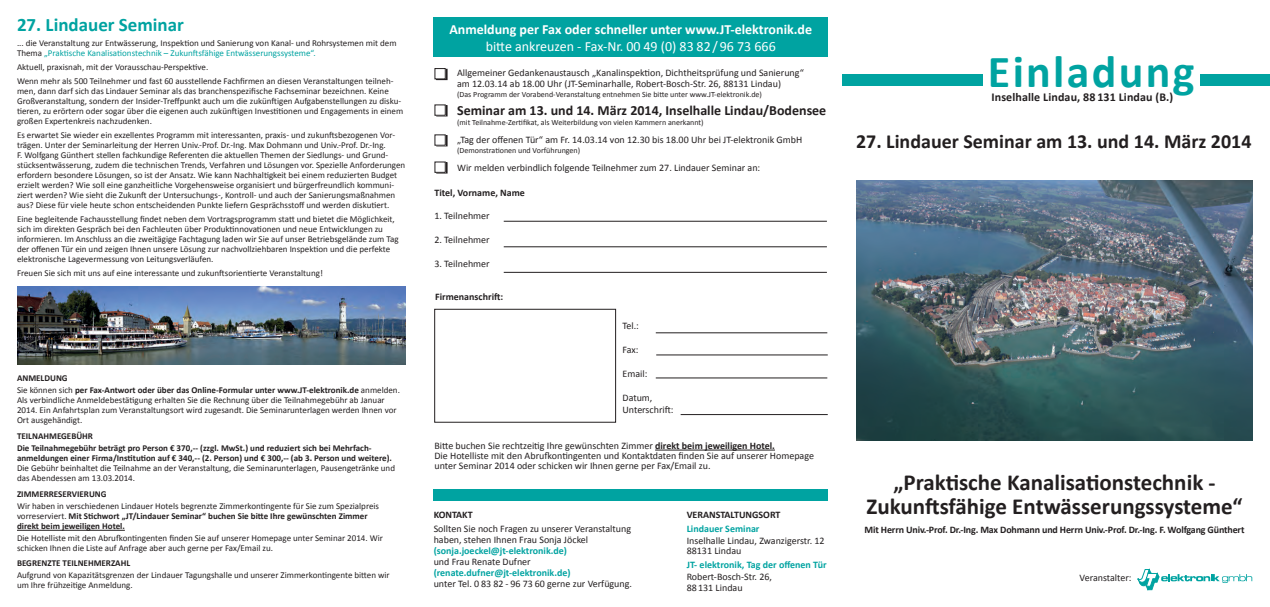
<style>
.page{position:relative;width:1270px;height:607px;background:#fff}
.page>*{position:absolute;margin:0;border:0;box-sizing:border-box;transform-origin:0 0}
.t1{font:700 46px "Calibri";letter-spacing:.05em;color:#00a3a1}
.t2{font:700 23px/24px "Calibri";color:#231f20;text-align:center}
.t3{font:700 20px "Calibri";color:#231f20}
.t4{font:700 19px "Calibri";color:#00a3a1}
.t5{font:700 14px "Calibri";color:#fff}
.t6{font:700 14px "Calibri";color:#231f20}
.t7{font:14px "Calibri";color:#fff}
.t8{font:700 12px "Calibri";letter-spacing:.01em;color:#231f20}
.t9{font:10px/11px "Calibri";color:#231f20}
.t10{font:700 10px "Calibri";letter-spacing:-.015em;color:#231f20}
.t11{font:700 10px "Calibri";color:#00a3a1}
.t12{font:9px/10px "Calibri";color:#231f20}
.t13{font:700 9px/12px "Calibri";color:#231f20}
.t14{font:8px "Calibri";color:#231f20}
.s1{color:#00a3a1}
.s2{font-weight:400}
.s3{font-weight:700}
</style>
<div class="page">
<img style="left:17px;top:286px;width:388px;height:79px">
<svg style="left:1137px;top:569px;width:115px;height:20px"></svg>
<img style="left:856px;top:181px;width:397px;height:259px">
<div style="left:434px;top:17px;width:394px;height:40px;background:#00a3a1"></div>
<div style="left:434px;top:489px;width:394px;height:11px;background:#00a3a1"></div>
<div style="left:436px;top:105px;width:12px;height:11px;border:1px solid #231f20"></div>
<div style="left:435px;top:105px;width:10px;height:10px;background:#fff"></div>
<div style="left:434px;top:104px;width:12px;height:12px;border:1px solid #231f20"></div>
<div style="left:436px;top:69px;width:12px;height:11px;border:1px solid #231f20"></div>
<div style="left:435px;top:69px;width:10px;height:10px;background:#fff"></div>
<div style="left:434px;top:68px;width:12px;height:11px;border:1px solid #231f20"></div>
<div style="left:436px;top:162px;width:12px;height:11px;border:1px solid #231f20"></div>
<div style="left:435px;top:162px;width:10px;height:10px;background:#fff"></div>
<div style="left:434px;top:161px;width:12px;height:12px;border:1px solid #231f20"></div>
<div style="left:436px;top:135px;width:12px;height:11px;border:1px solid #231f20"></div>
<div style="left:435px;top:135px;width:10px;height:10px;background:#fff"></div>
<div style="left:434px;top:134px;width:12px;height:12px;border:1px solid #231f20"></div>
<hr style="left:504px;top:221px;width:323px;height:1px;background:#231f20">
<hr style="left:504px;top:272px;width:323px;height:1px;background:#231f20">
<hr style="left:504px;top:246px;width:323px;height:1px;background:#231f20">
<div style="left:434px;top:309px;width:182px;height:113px;border:1px solid #231f20"></div>
<hr style="left:656px;top:377px;width:171px;height:1px;background:#231f20">
<hr style="left:656px;top:332px;width:171px;height:1px;background:#231f20">
<hr style="left:17px;top:530px;width:108px;height:1px;background:#231f20">
<hr style="left:656px;top:354px;width:172px;height:1px;background:#231f20">
<hr style="left:681px;top:414px;width:147px;height:1px;background:#231f20">
<div style="left:842px;top:74px;width:140px;height:12px;background:#00a3a1"></div>
<div style="left:1200px;top:74px;width:70px;height:12px;background:#00a3a1"></div>
<hr style="left:655px;top:449px;width:120px;height:1px;background:#231f20">
<h3 class="t4" style="left:17px;top:13px;width:168px">27. Lindauer Seminar</h3>
<p class="t12" style="left:17px;top:38px;width:381px">... die Veranstaltung zur Entwässerung, Inspektion und Sanierung von Kanal- und Rohrsystemen mit dem<br>Thema <span class="s1">„Praktische Kanalisationstechnik – Zukunftsfähige Entwässerungssysteme“.</span></p>
<p class="t12" style="left:17px;top:60px;width:378px;line-height:14px">Aktuell, praxisnah, mit der Vorausschau-Perspektive.<br>Wenn mehr als 500 Teilnehmer und fast 60 ausstellende Fachfirmen an diesen Veranstaltungen teilneh-</p>
<p class="t12" style="left:17px;top:86px;width:388px">men, dann darf sich das Lindauer Seminar als das branchenspezifische Fachseminar bezeichnen. Keine Großveranstaltung, sondern der Insider-Treffpunkt auch um die zukünftigen Aufgabenstellungen zu disku&shy;tieren, zu erörtern oder sogar über die eigenen auch zukünftigen Investitionen und Engagements in einem großen Expertenkreis nachzudenken.</p>
<p class="t12" style="left:17px;top:130px;width:390px">Es erwartet Sie wieder ein exzellentes Programm mit interessanten, praxis- und zukunftsbezogenen Vor&shy;trägen. Unter der Seminarleitung der Herren Univ.-Prof. Dr.-Ing. Max Dohmann und Univ.-Prof. Dr.-Ing.<br>F. Wolfgang Günthert stellen fachkundige Referenten die aktuellen Themen der Siedlungs- und Grund&shy;stücksentwässerung, zudem die technischen Trends, Verfahren und Lösungen vor. Spezielle Anforderungen erfordern besondere Lösungen, so ist der Ansatz. Wie kann Nachhaltigkeit bei einem reduzierten Budget erzielt werden? Wie soll eine ganzheitliche Vorgehensweise organisiert und bürgerfreundlich kommuni&shy;ziert werden? Wie sieht die Zukunft der Untersuchungs-, Kontroll- und auch der Sanierungsmaßnahmen aus? Diese für viele heute schon entscheidenden Punkte liefern Gesprächsstoff und werden diskutiert.</p>
<p class="t12" style="left:17px;top:214px;width:383px">Eine begleitende Fachausstellung findet neben dem Vortragsprogramm statt und bietet die Möglichkeit, sich im direkten Gespräch bei den Fachleuten über Produktinnovationen und neue Entwicklungen zu informieren. Im Anschluss an die zweitägige Fachtagung laden wir Sie auf unser Betriebsgelände zum Tag der offenen Tür ein und zeigen Ihnen unsere Lösung zur nachvollziehbaren Inspektion und die perfekte elektronische Lagevermessung von Leitungsverläufen.</p>
<p class="t12" style="left:17px;top:268px;width:307px">Freuen Sie sich mit uns auf eine interessante und zukunftsorientierte Veranstaltung!</p>
<p class="t13" style="left:17px;top:372px;width:384px">ANMELDUNG<br><span class="s2">Sie können sich</span> per Fax-Antwort oder über das Online-Formular unter www.JT-elektronik.de <span class="s2">anmelden.</span></p>
<p class="t12" style="left:17px;top:395px;width:381px">Als verbindliche Anmeldebestätigung erhalten Sie die Rechnung über die Teilnahmegebühr ab Januar<br>2014. Ein Anfahrtsplan zum Veranstaltungsort wird zugesandt. Die Seminarunterlagen werden Ihnen vor<br>Ort ausgehändigt.</p>
<p class="t13" style="left:17px;top:430px;width:356px">TEILNAHMEGEBÜHR<br>Die Teilnahmegebühr beträgt pro Person € 370,-- (zzgl. MwSt.) und reduziert sich bei Mehrfach-</p>
<p class="t13" style="left:17px;top:452px;width:376px">anmeldungen einer Firma/Institution auf € 340,-- (2. Person) und € 300,-- (ab 3. Person und weitere).</p>
<p class="t12" style="left:17px;top:463px;width:380px">Die Gebühr beinhaltet die Teilnahme an der Veranstaltung, die Seminarunterlagen, Pausengetränke und das Abendessen am 13.03.2014.</p>
<p class="t13" style="left:17px;top:488px;width:91px">ZIMMERRESERVIERUNG</p>
<p class="t12" style="left:17px;top:501px;width:364px">Wir haben in verschiedenen Lindauer Hotels begrenzte Zimmerkontingente für Sie zum Spezialpreis vorreserviert. <span class="s3">Mit Stichwort „JT/Lindauer Seminar“ buchen Sie bitte Ihre gewünschten Zimmer direkt beim jeweiligen Hotel.</span></p>
<p class="t12" style="left:17px;top:533px;width:367px">Die Hotelliste mit den Abrufkontingenten finden Sie auf unserer Homepage unter Seminar 2014. Wir schicken Ihnen die Liste auf Anfrage aber auch gerne per Fax/Email zu.</p>
<p class="t13" style="left:17px;top:557px;width:115px">BEGRENZTE TEILNEHMERZAHL</p>
<p class="t12" style="left:17px;top:570px;width:374px">Aufgrund von Kapazitätsgrenzen der Lindauer Tagungshalle und unserer Zimmerkontingente bitten wir um Ihre frühzeitige Anmeldung.</p>
<h3 class="t5" style="left:449px;top:20px;width:364px">Anmeldung per Fax oder schneller unter www.JT-elektronik.de</h3>
<h3 class="t7" style="left:486px;top:37px;width:291px">bitte ankreuzen - Fax-Nr. 00 49 (0) 83 82 / 96 73 666</h3>
<p class="t9" style="left:457px;top:67px;width:348px">Allgemeiner Gedankenaustausch „Kanalinspektion, Dichtheitsprüfung und Sanierung“ am 12.03.14 ab 18.00 Uhr (JT-Seminarhalle, Robert-Bosch-Str. 26, 88131 Lindau)</p>
<p class="t14" style="left:457px;top:89px;width:306px">(Das Programm der Vorabend-Veranstaltung entnehmen Sie bitte unter www.JT-elektronik.de)</p>
<h3 class="t6" style="left:457px;top:101px;width:371px">Seminar am 13. und 14. März 2014, Inselhalle Lindau/Bodensee</h3>
<p class="t14" style="left:457px;top:117px;width:248px">(mit Teilnahme-Zertifikat, als Weiterbildung von vielen Kammern anerkannt)</p>
<p class="t9" style="left:457px;top:134px;width:347px">„Tag der offenen Tür“ am Fr. 14.03.14 von 12.30 bis 18.00 Uhr bei JT-elektronik GmbH</p>
<p class="t14" style="left:457px;top:145px;width:125px">(Demonstrationen und Vorführungen)</p>
<p class="t9" style="left:457px;top:162px;width:305px">Wir melden verbindlich folgende Teilnehmer zum 27. Lindauer Seminar an:</p>
<p class="t10" style="left:434px;top:186px;width:92px">Titel, Vorname, Name</p>
<p class="t9" style="left:434px;top:210px;width:57px">1. Teilnehmer</p>
<p class="t9" style="left:434px;top:234px;width:57px">2. Teilnehmer</p>
<p class="t9" style="left:434px;top:258px;width:57px">3. Teilnehmer</p>
<p class="t10" style="left:435px;top:291px;width:70px">Firmenanschrift:</p>
<p class="t9" style="left:622px;top:320px;width:18px">Tel.:</p>
<p class="t9" style="left:622px;top:344px;width:18px">Fax:</p>
<p class="t9" style="left:622px;top:368px;width:26px">Email:</p>
<p class="t9" style="left:622px;top:391px;width:53px;line-height:12px">Datum,<br>Unterschrift:</p>
<p class="t9" style="left:434px;top:440px;width:381px;line-height:10px">Bitte buchen Sie rechtzeitig Ihre gewünschten Zimmer <span class="s3">direkt beim jeweiligen Hotel.<br></span>Die Hotelliste mit den Abrufkontingenten und Kontaktdaten finden Sie auf unserer Homepage unter Seminar 2014 oder schicken wir Ihnen gerne per Fax/Email zu.</p>
<p class="t10" style="left:434px;top:508px;width:41px">KONTAKT</p>
<p class="t9" style="left:434px;top:523px;width:199px">Sollten Sie noch Fragen zu unserer Veranstaltung haben, stehen Ihnen Frau Sonja Jöckel</p>
<p class="t11" style="left:434px;top:544px;width:135px">(sonja.joeckel@jt-elektronik.de)</p>
<p class="t9" style="left:434px;top:556px;width:99px">und Frau Renate Dufner</p>
<p class="t11" style="left:434px;top:566px;width:138px">(renate.dufner@jt-elektronik.de)</p>
<p class="t9" style="left:434px;top:578px;width:200px">unter Tel. 0 83 82 - 96 73 60 gerne zur Verfügung.</p>
<p class="t10" style="left:687px;top:508px;width:95px">VERANSTALTUNGSORT</p>
<p class="t11" style="left:687px;top:522px;width:74px">Lindauer Seminar</p>
<p class="t9" style="left:687px;top:535px;width:139px;line-height:10px">Inselhalle Lindau, Zwanzigerstr. 12<br>88131 Lindau</p>
<p class="t11" style="left:687px;top:558px;width:141px">JT- elektronik, Tag der offenen Tür</p>
<p class="t9" style="left:687px;top:571px;width:87px">Robert-Bosch-Str. 26,<br>88 131 Lindau</p>
<h1 class="t1" style="left:988px;top:42px;width:208px">Einladung</h1>
<h3 class="t8" style="left:991px;top:89px;width:183px">Inselhalle Lindau, 88 131 Lindau (B.)</h3>
<h3 class="t3" style="left:856px;top:129px;width:397px">27. Lindauer Seminar am 13. und 14. März 2014</h3>
<h2 class="t2" style="left:866px;top:470px;width:378px">„Praktische Kanalisationstechnik -<br>Zukunftsfähige Entwässerungssysteme“</h2>
<p class="t10" style="left:865px;top:523px;width:381px">Mit Herrn Univ.-Prof. Dr.-Ing. Max Dohmann und Herrn Univ.-Prof. Dr.-Ing. F. Wolfgang Günthert</p>
<p class="t9" style="left:1080px;top:572px;width:53px">Veranstalter:</p>
</div>
